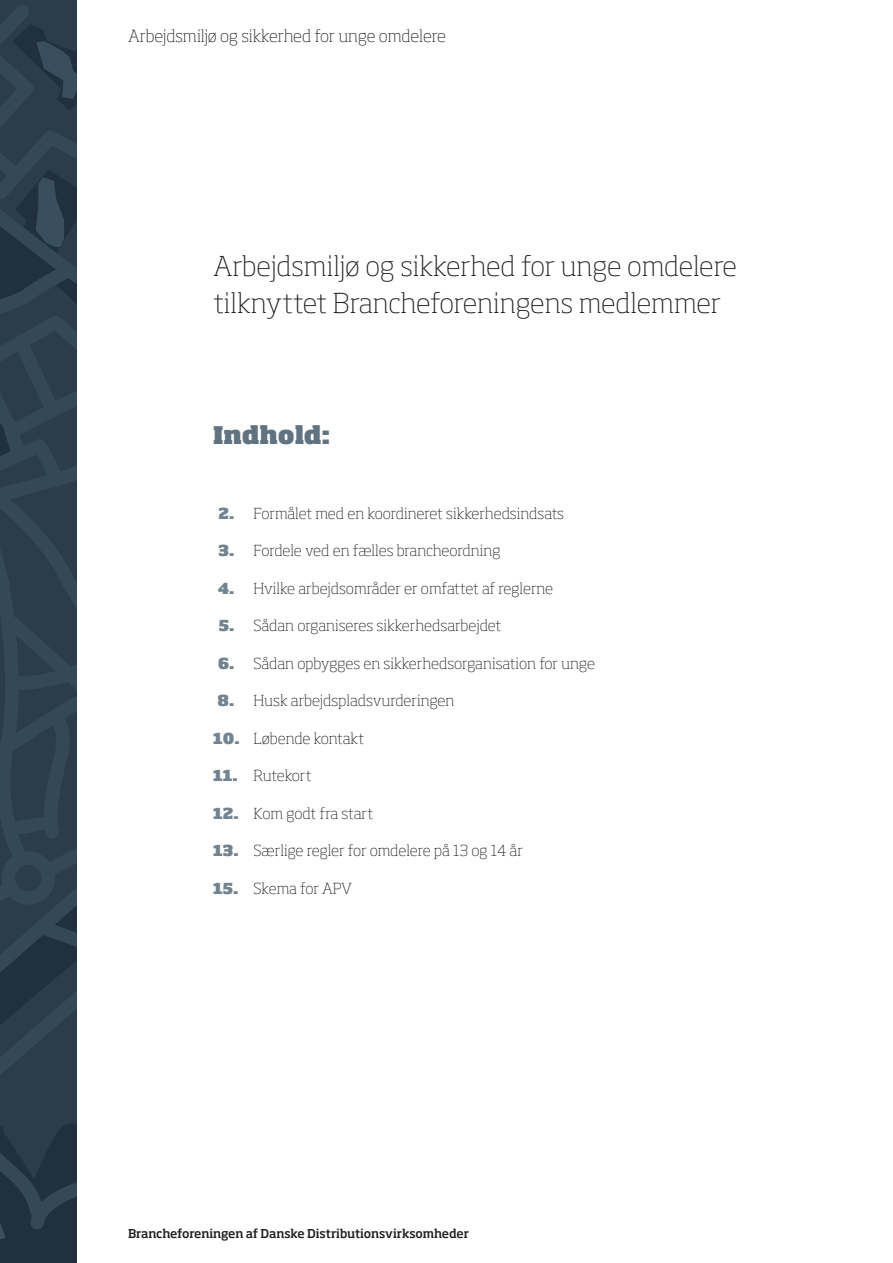
<style>
.page{position:relative;width:893px;height:1263px;background:#fff}
.page>*{position:absolute;margin:0;border:0;box-sizing:border-box;transform-origin:0 0}
.t1{font:200 27px/37.5px "Soho Std";color:#231f20}
.t2{font:800 24px "Soho Std";letter-spacing:-.005em;color:#617380}
.t3{font:200 16.5px "Soho Std";letter-spacing:-.005em;color:#231f20}
.t4{font:200 15px "Soho Std";color:#231f20}
.t5{font:200 15px "Soho Std";letter-spacing:-.035em;color:#231f20}
.t6{font:500 12px "Soho Std";letter-spacing:-.005em;color:#231f20}
.s1{font-weight:800;color:#738490}
</style>
<div class="page">
<svg style="left:0;top:0;width:77px;height:1263px;background:#2c3e4b"></svg>
<p class="t3" style="left:128px;top:29px;width:319px">Arbejdsmiljø og sikkerhed for unge omdelere</p>
<h1 class="t1" style="left:213px;top:249px;width:525px">Arbejdsmiljø og sikkerhed for unge omdelere tilknyttet Brancheforeningens medlemmer</h1>
<h2 class="t2" style="left:213px;top:424px;width:119px">Indhold:</h2>
<p class="t4" style="left:218px;top:507px;width:347px"><span class="s1">2.</span> Formålet med en koordineret sikkerhedsindsats</p>
<p class="t4" style="left:218px;top:545px;width:283px"><span class="s1">3.</span> Fordele ved en fælles brancheordning</p>
<p class="t4" style="left:218px;top:582px;width:337px"><span class="s1">4.</span> Hvilke arbejdsområder er omfattet af reglerne</p>
<p class="t4" style="left:219px;top:620px;width:284px"><span class="s1">5.</span> Sådan organiseres sikkerhedsarbejdet</p>
<p class="t4" style="left:218px;top:657px;width:378px"><span class="s1">6.</span> Sådan opbygges en sikkerhedsorganisation for unge</p>
<p class="t4" style="left:217px;top:695px;width:238px"><span class="s1">8.</span> Husk arbejdspladsvurderingen</p>
<p class="t4" style="left:213px;top:732px;width:153px"><span class="s1">10.</span> Løbende kontakt</p>
<p class="t5" style="left:213px;top:770px;width:100px"><span class="s1">11.</span> Rutekort</p>
<p class="t4" style="left:213px;top:807px;width:161px"><span class="s1">12.</span> Kom godt fra start</p>
<p class="t4" style="left:213px;top:845px;width:311px"><span class="s1">13.</span> Særlige regler for omdelere på 13 og 14 år</p>
<p class="t4" style="left:213px;top:882px;width:141px"><span class="s1">15.</span> Skema for APV</p>
<p class="t6" style="left:128px;top:1229px;width:342px">Brancheforeningen af Danske Distributionsvirksomheder</p>
</div>
